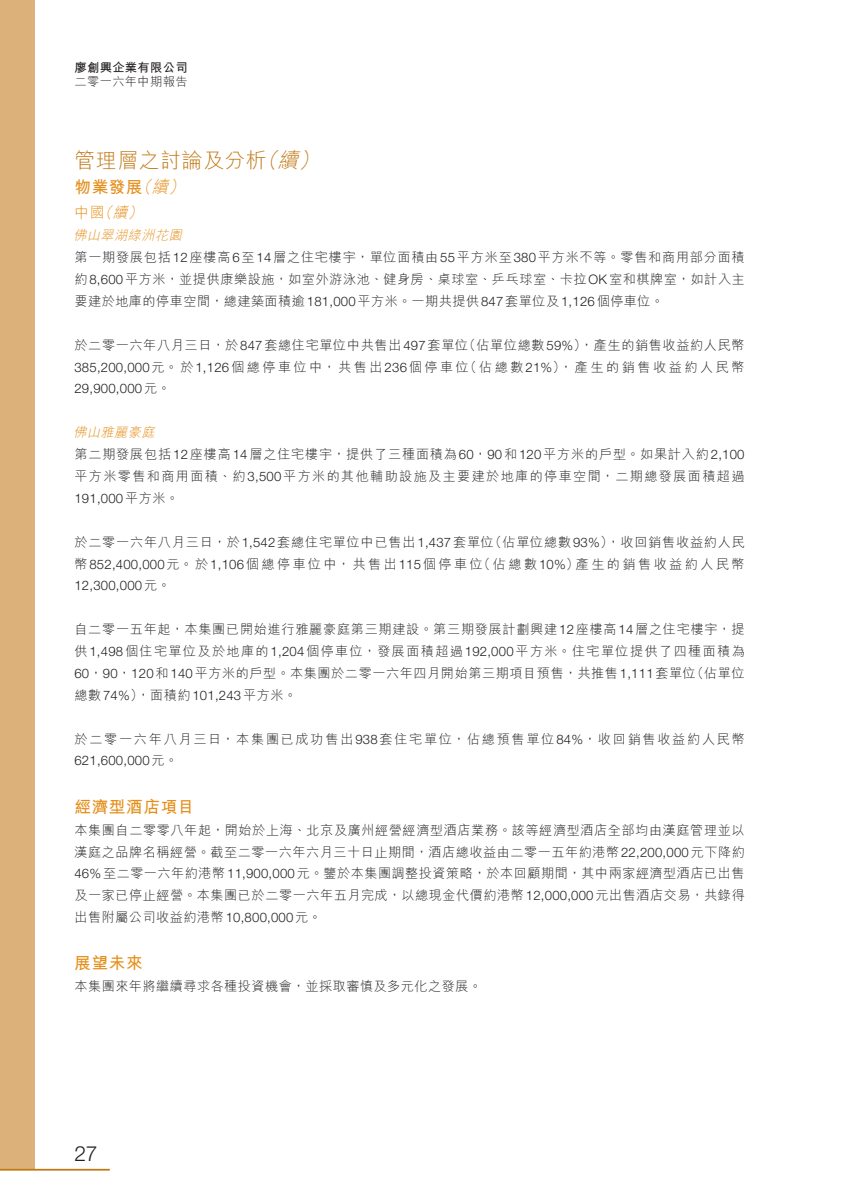
<style>
.page{position:relative;width:844px;height:1191px;background:#fff}
.page>*{position:absolute;margin:0;border:0;box-sizing:border-box;transform-origin:0 0}
._09_Section_Head{font:300 21px "M Hei HK";letter-spacing:.02em;color:#c07712}
._09_Section_Head-2{font:italic 300 21px "M Hei HK";color:#c07712}
.t1{font:300 21px "Helvetica Neue LT Std";color:#231f20}
._01_H1{font:700 16.62px "M Hei HK";letter-spacing:.035em;color:#e58e19}
._01_H1-2{font:italic 300 16.62px "M Hei HK";color:#e58e19}
._02_H2{font:italic 300 14.88px "M Hei HK";color:#e58e19}
._02_H2-2{font:300 14.88px "M Hei HK";color:#e58e19}
._00_txt{font:300 13.12px/21.9px "M Hei HK";letter-spacing:.055em;color:#231f20;text-align:justify}
._00_txt-2{font:300 13.12px/21.9px "M Hei HK";letter-spacing:.195em;color:#231f20}
._00_txt-3{font:300 13.12px/21.9px "M Hei HK";letter-spacing:.13em;color:#231f20}
._00_txt-4{font:300 13.12px/21.9px "Helvetica Neue LT Std";letter-spacing:.015em;color:#231f20}
._00_txt-5{font:300 13.12px "M Hei HK";letter-spacing:.035em;color:#231f20}
._03_H3{font:italic 300 13.12px "M Hei HK";color:#e58e19}
._00_txt-6{font:300 13.12px "M Hei HK";letter-spacing:.185em;color:#231f20}
.t2{font:700 12.25px "M Hei HK";letter-spacing:.03em;color:#231f20}
.t3{font:300 12.25px "M Hei HK";letter-spacing:.03em;color:#231f20}
.s1{font-family:"Helvetica Neue LT Std"}
.s2{font-family:"M Hei HK"}
</style>
<div class="page">
<div style="left:0;top:0;width:34px;height:1169px;background:#ddb17a"></div>
<hr style="left:0;top:1168px;width:110px;height:2px;background:#c07712">
<p class="t2" style="left:74px;top:59px;width:115px">廖創興企業有限公司</p>
<p class="t3" style="left:74px;top:75px;width:115px">二零一六年中期報告</p>
<p class="_09_Section_Head-2" style="left:277px;top:149px;width:27px">續</p>
<p class="_09_Section_Head-2" style="left:256px;top:149px;width:27px">（</p>
<p class="_09_Section_Head-2" style="left:298px;top:149px;width:27px">(</p>
<p class="_09_Section_Head" style="left:74px;top:149px;width:194px">管理層之討論及分析</p>
<p class="_01_H1-2" style="left:168px;top:178px;width:22px">(</p>
<p class="_01_H1-2" style="left:152px;top:178px;width:22px">續</p>
<p class="_01_H1-2" style="left:135px;top:178px;width:22px">（</p>
<p class="_01_H1" style="left:74px;top:175px;width:70px">物業發展</p>
<p class="_02_H2" style="left:128px;top:205px;width:20px">(</p>
<p class="_02_H2" style="left:113px;top:205px;width:20px">續</p>
<p class="_02_H2" style="left:97px;top:205px;width:20px">（</p>
<p class="_02_H2-2" style="left:74px;top:205px;width:32px">中國</p>
<p class="_03_H3" style="left:73px;top:229px;width:113px">佛山翠湖綠洲花園</p>
<p class="_00_txt" style="left:74px;top:246px;width:671px">第一期發展包括<span class="s1">12</span>座樓高<span class="s1">6</span>至<span class="s1">14</span>層之住宅樓宇，單位面積由<span class="s1">55</span>平方米至<span class="s1">380</span>平方米不等。零售和商用部分面積約<span class="s1">8,600</span>平方米，並提供康樂設施，如室外游泳池、健身房、桌球室、乒乓球室、卡拉<span class="s1">OK</span>室和棋牌室，如計入主要建於地庫的停車空間，總建築面積逾<span class="s1">181,000</span>平方米。一期共提供<span class="s1">847</span>套單位及<span class="s1">1,126</span>個停車位。</p>
<p class="_00_txt" style="left:463px;top:334px;width:283px">（佔單位總數<span class="s1">59%</span> ，）產生的銷售收益約人民幣</p>
<p class="_00_txt-2" style="left:74px;top:334px;width:671px">於二零一六年八月三日，於<span class="s1">847</span>套總住宅單位中共售出<span class="s1">497</span>套單位<br><span class="s1">385,200,000</span>元。於<span class="s1">1,126</span>個總停車位中，共售出<span class="s1">236</span>個停車 （位 佔總數<span class="s1">21%</span> ，） 產生的銷售收益約人民幣<br><span class="s1">29,900,000</span>元。</p>
<p class="_03_H3" style="left:73px;top:426px;width:85px">佛山雅麗豪庭</p>
<p class="_00_txt" style="left:74px;top:443px;width:671px">第二期發展包括<span class="s1">12</span>座樓高<span class="s1">14</span>層之住宅樓宇，提供了三種面積為<span class="s1">60</span>，<span class="s1">90</span>和<span class="s1">120</span>平方米的戶型。如果計入約<span class="s1">2,100</span>平方米零售和商用面積、約<span class="s1">3,500</span>平方米的其他輔助設施及主要建於地庫的停車空間，二期總發展面積超過<span class="s1">191,000</span>平方米。</p>
<p class="_00_txt" style="left:488px;top:531px;width:257px">（佔單位總數<span class="s1">93%</span> ，）收回銷售收益約人民</p>
<p class="_00_txt" style="left:74px;top:531px;width:421px">於二零一六年八月三日，於<span class="s1">1,542</span>套總住宅單位中已售出<span class="s1">1,437</span>套單位</p>
<p class="_00_txt-4" style="left:74px;top:552px;width:506px"><span class="s2">幣</span>852,400,000<span class="s2">元。於</span>1,106<span class="s2">個總停車位中，共售出</span> 115<span class="s2">個停車 （位 佔總數</span> 10%<span class="s2">）<br></span>12,300,000<span class="s2">元。</span></p>
<p class="_00_txt" style="left:74px;top:618px;width:671px;text-align:right">自二零一五年起，本集團已開始進行雅麗豪庭第三期建設。第三期發展計劃興建<span class="s1">12</span>座樓高<span class="s1">14</span>層之住宅樓宇，提供<span class="s1">1,498</span>個住宅單位及於地庫的<span class="s1">1,204</span>個停車位，發展面積超過<span class="s1">192,000</span>平方米。住宅單位提供了四種面積為（佔單位</p>
<p class="_00_txt-6" style="left:575px;top:557px;width:170px">產生的銷售收益約人民幣</p>
<p class="_00_txt" style="left:74px;top:662px;width:623px"><span class="s1">60</span>，<span class="s1">90</span>，<span class="s1">120</span>和<span class="s1">140</span>平方米的戶型。本集團於二零一六年四月開始第三期項目預售，共推售<span class="s1">1,111</span>套單位總數<span class="s1">74%</span> ，）面積約<span class="s1">101,243</span>平方米。</p>
<p class="_00_txt-3" style="left:74px;top:727px;width:671px">於二零一六年八月三日，本集團已成功售出<span class="s1">938</span>套住宅單位，佔總預售單位<span class="s1">84%</span>，收回銷售收益約人民幣<br><span class="s1">621,600,000</span>元。</p>
<p class="_01_H1" style="left:74px;top:794px;width:122px">經濟型酒店項目</p>
<p class="_00_txt" style="left:74px;top:818px;width:671px">本集團自二零零八年起，開始於上海、北京及廣州經營經濟型酒店業務。該等經濟型酒店全部均由漢庭管理並以漢庭之品牌名稱經營。截至二零一六年六月三十日止期間，酒店總收益由二零一五年約港幣<span class="s1">22,200,000</span>元下降約<span class="s1">46%</span>至二零一六年約港幣<span class="s1">11,900,000</span>元。鑒於本集團調整投資策略，於本回顧期間，其中兩家經濟型酒店已出售及一家已停止經營。本集團已於二零一六年五月完成，以總現金代價約港幣<span class="s1">12,000,000</span>元出售酒店交易，共錄得出售附屬公司收益約港幣<span class="s1">10,800,000</span>元。</p>
<p class="_01_H1" style="left:74px;top:951px;width:70px">展望未來</p>
<p class="_00_txt-5" style="left:74px;top:979px;width:409px">本集團來年將繼續尋求各種投資機會，並採取審慎及多元化之發展。</p>
<h1 class="t1" style="left:74px;top:1140px;width:25px">27</h1>
</div>
